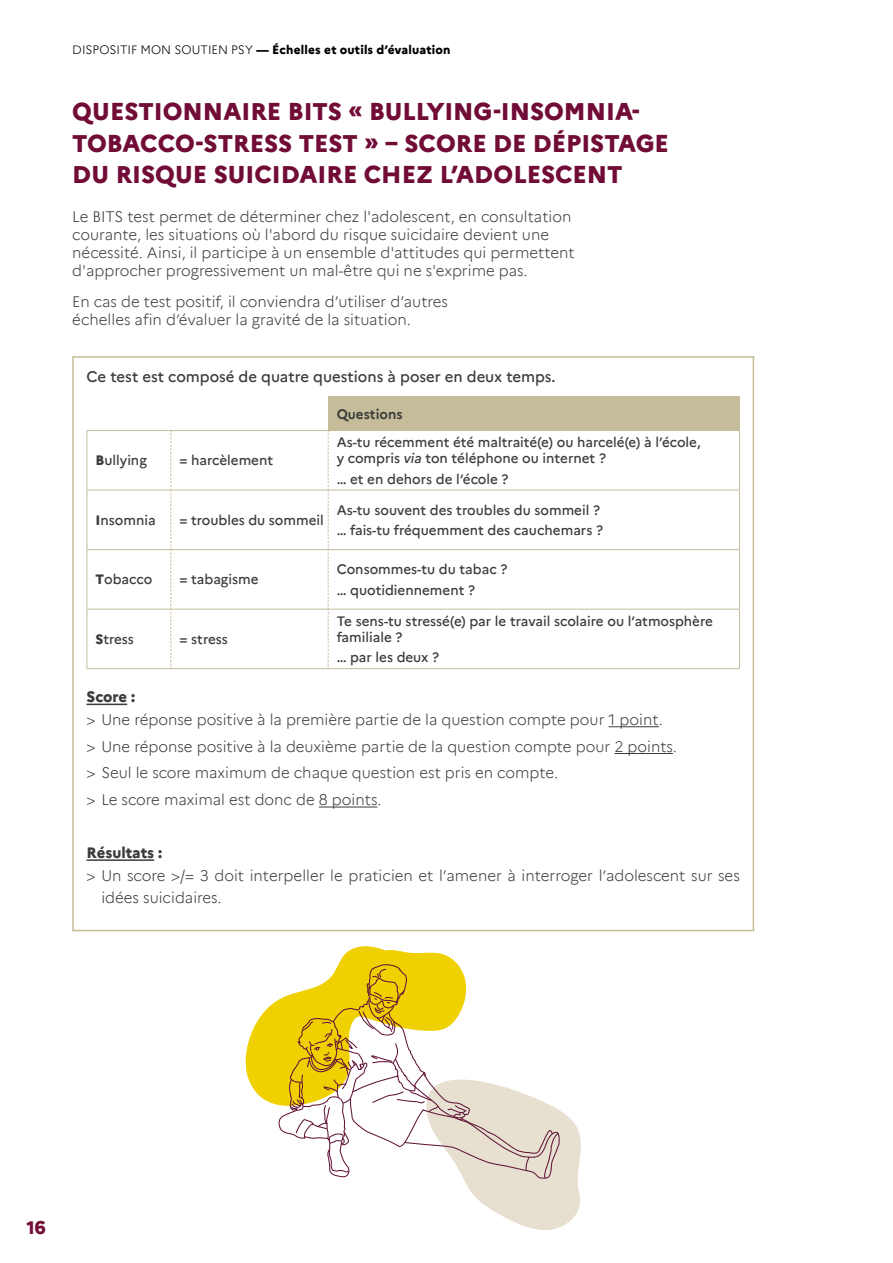
<style>
.page{position:relative;width:893px;height:1263px;background:#fff}
.page>*{position:absolute;margin:0;border:0;box-sizing:border-box;transform-origin:0 0}
.t1{font:800 24px/31.5px "Marianne";color:#710c37}
.t2{font:800 18px "Marianne";color:#710c37}
.t3{font:300 15px/18px "Marianne";color:#3c3c3b}
.t4{font:500 15px "Marianne";color:#3c3c3b}
.t5{font:800 15px "Marianne";color:#3c3c3b}
.t6{font:500 13.5px/16.2px "Marianne";color:#3c3c3b}
.t7{font:700 13.5px "Marianne";color:#3c3c3b}
.t8{font:800 12px "Marianne";letter-spacing:.015em;color:#000}
.s1{font-weight:300}
.s2{font-weight:800}
.s3{font-style:italic}
</style>
<div class="page">
<hr style="left:87px;top:704px;width:40px;height:1px;background:#3c3c3b">
<hr style="left:609px;top:726px;width:50px;height:1px;background:#3c3c3b">
<hr style="left:614px;top:753px;width:59px;height:1px;background:#3c3c3b">
<hr style="left:319px;top:807px;width:58px;height:1px;background:#3c3c3b">
<hr style="left:87px;top:859px;width:67px;height:2px;background:#3c3c3b">
<div style="left:328px;top:396px;width:411px;height:35px;background:#c5bc9a"></div>
<hr style="left:328px;top:396px;width:412px;height:1px;background:#c5bc9a">
<hr style="left:739px;top:397px;width:1px;height:33px;background:#c5bc9a">
<hr style="left:87px;top:431px;width:1px;height:59px;background:#c5bc9a">
<hr style="left:87px;top:430px;width:84px;height:1px;background:#c5bc9a">
<hr style="left:171px;top:430px;width:157px;height:1px;background:#c5bc9a">
<hr style="left:328px;top:430px;width:412px;height:1px;background:#c5bc9a">
<hr style="left:739px;top:431px;width:1px;height:59px;background:#c5bc9a">
<hr style="left:87px;top:490px;width:1px;height:59px;background:#c5bc9a">
<hr style="left:87px;top:550px;width:1px;height:59px;background:#c5bc9a">
<hr style="left:87px;top:609px;width:1px;height:59px;background:#c5bc9a">
<hr style="left:87px;top:490px;width:84px;height:1px;background:#c5bc9a">
<hr style="left:87px;top:549px;width:84px;height:1px;background:#c5bc9a">
<hr style="left:87px;top:609px;width:84px;height:1px;background:#c5bc9a">
<hr style="left:87px;top:668px;width:84px;height:1px;background:#c5bc9a">
<svg style="left:170px;top:431px;width:1px;height:237px"></svg>
<hr style="left:171px;top:490px;width:157px;height:1px;background:#c5bc9a">
<hr style="left:171px;top:549px;width:157px;height:1px;background:#c5bc9a">
<hr style="left:171px;top:609px;width:157px;height:1px;background:#c5bc9a">
<hr style="left:171px;top:668px;width:157px;height:1px;background:#c5bc9a">
<svg style="left:328px;top:431px;width:1px;height:237px"></svg>
<hr style="left:328px;top:490px;width:412px;height:1px;background:#c5bc9a">
<hr style="left:739px;top:490px;width:1px;height:59px;background:#c5bc9a">
<hr style="left:739px;top:550px;width:1px;height:59px;background:#c5bc9a">
<hr style="left:739px;top:609px;width:1px;height:59px;background:#c5bc9a">
<hr style="left:328px;top:549px;width:412px;height:1px;background:#c5bc9a">
<hr style="left:328px;top:609px;width:412px;height:1px;background:#c5bc9a">
<hr style="left:328px;top:668px;width:412px;height:1px;background:#c5bc9a">
<svg style="left:245px;top:946px;width:336px;height:284px"></svg>
<p class="t8" style="left:72px;top:40px;width:380px"><span class="s1">DISPOSITIF MON SOUTIEN PSY</span> — Échelles et outils d’évaluation</p>
<h1 class="t1" style="left:72px;top:94px;width:598px">QUESTIONNAIRE BITS « BULLYING-INSOMNIA-<br>TOBACCO-STRESS TEST » – SCORE DE DÉPISTAGE<br>DU RISQUE SUICIDAIRE CHEZ L’ADOLESCENT</h1>
<p class="t3" style="left:72px;top:207px;width:504px">Le BITS test permet de déterminer chez l'adolescent, en consultation courante, les situations où l'abord du risque suicidaire devient une nécessité. Ainsi, il participe à un ensemble d'attitudes qui permettent d'approcher progressivement un mal-être qui ne s'exprime pas.</p>
<p class="t3" style="left:72px;top:292px;width:377px">En cas de test positif, il conviendra d’utiliser d’autres échelles afin d’évaluer la gravité de la situation.</p>
<p class="t4" style="left:87px;top:365px;width:470px">Ce test est composé de quatre questions à poser en deux temps.</p>
<p class="t7" style="left:337px;top:403px;width:67px">Questions</p>
<p class="t6" style="left:95px;top:451px;width:53px"><span class="s2">B</span>ullying</p>
<p class="t6" style="left:179px;top:451px;width:95px">= harcèlement</p>
<p class="t6" style="left:337px;top:433px;width:365px">As-tu récemment été maltraité(e) ou harcelé(e) à l’école, y compris <span class="s3">via</span> ton téléphone ou internet ?</p>
<p class="t6" style="left:337px;top:470px;width:173px">… et en dehors de l’école ?</p>
<p class="t6" style="left:95px;top:511px;width:62px"><span class="s2">I</span>nsomnia</p>
<p class="t6" style="left:179px;top:511px;width:146px">= troubles du sommeil</p>
<p class="t6" style="left:337px;top:499px;width:268px;line-height:20.4px">As-tu souvent des troubles du sommeil ? … fais-tu fréquemment des cauchemars ?</p>
<p class="t6" style="left:95px;top:570px;width:58px"><span class="s2">T</span>obacco</p>
<p class="t6" style="left:179px;top:570px;width:81px">= tabagisme</p>
<p class="t6" style="left:337px;top:558px;width:172px;line-height:20.4px">Consommes-tu du tabac ? … quotidiennement ?</p>
<p class="t6" style="left:95px;top:630px;width:40px"><span class="s2">S</span>tress</p>
<p class="t6" style="left:179px;top:630px;width:50px">= stress</p>
<p class="t6" style="left:337px;top:612px;width:378px">Te sens-tu stressé(e) par le travail scolaire ou l’atmosphère familiale ?</p>
<p class="t6" style="left:337px;top:648px;width:104px">… par les deux ?</p>
<p class="t5" style="left:87px;top:685px;width:50px">Score :</p>
<p class="t3" style="left:87px;top:705px;width:592px;line-height:26.7px">&gt; Une réponse positive à la première partie de la question compte pour 1 point.<br>&gt; Une réponse positive à la deuxième partie de la question compte pour 2 points. &gt; Seul le score maximum de chaque question est pris en compte.<br>&gt; Le score maximal est donc de 8 points.</p>
<p class="t5" style="left:87px;top:841px;width:77px">Résultats :</p>
<p class="t3" style="left:101px;top:863px;width:640px;line-height:22.5px;text-indent:-15px">&gt; Un score &gt;/= 3 doit interpeller le praticien et l’amener à interroger l’adolescent sur ses idées suicidaires.</p>
<p class="t2" style="left:27px;top:1213px;width:21px">16</p>
</div>
